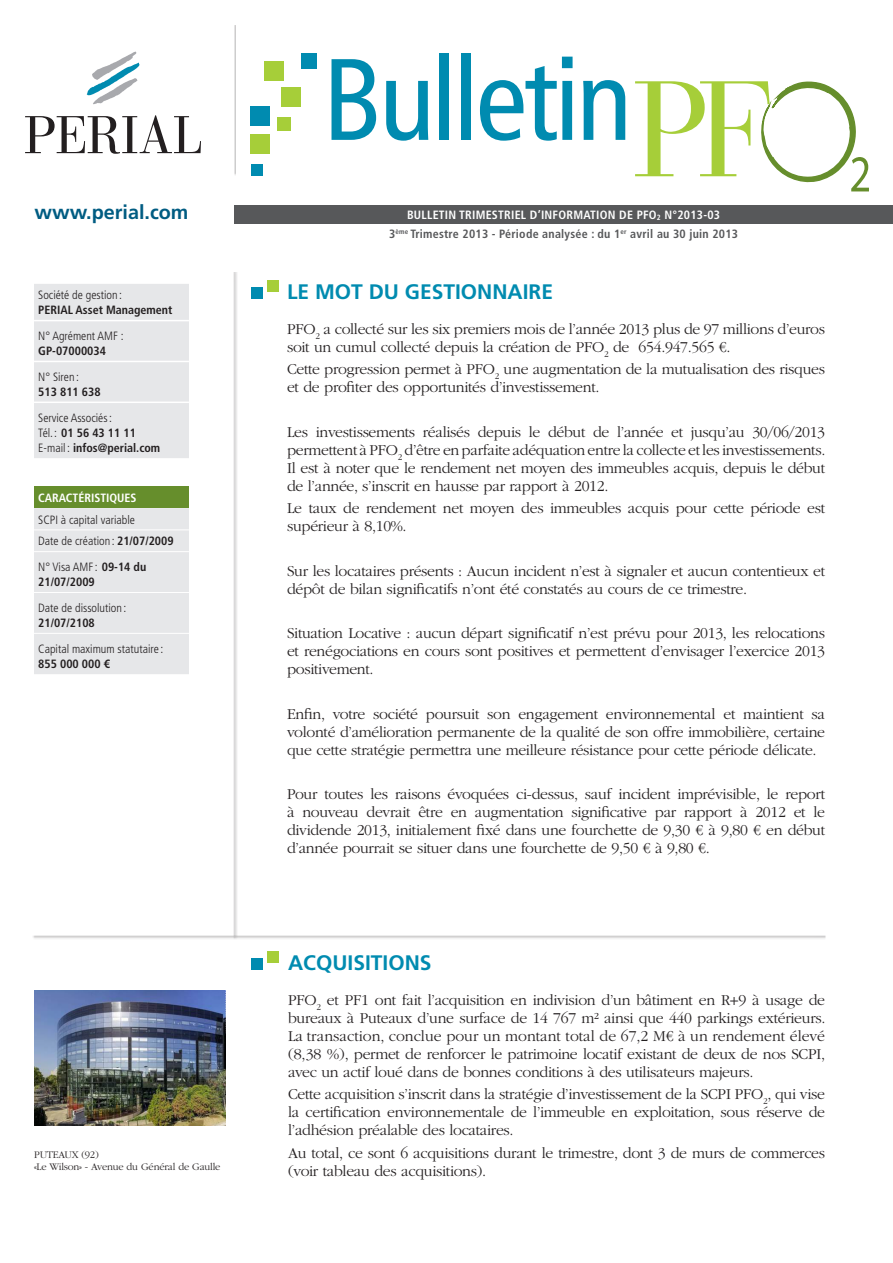
<style>
.page{position:relative;width:893px;height:1263px;background:#fff}
.page>*{position:absolute;margin:0;border:0;box-sizing:border-box;transform-origin:0 0}
.t1{font:condensed 115.65px "Frutiger LT Std";letter-spacing:-.03em;color:#008bb0}
.t2{font:700 21px "Frutiger LT Std";color:#008bb0}
.t3{font:700 19.8px "Frutiger LT Std";color:#005c82}
.t4{font:300 15.75px/18px "ITC Garamond Std";letter-spacing:-.02em;color:#231f20;text-align:justify}
.t5{font:300 condensed 12px/15px "Frutiger LT Std";color:#231f20}
.t6{font:700 condensed 12px/19.5px "Frutiger LT Std";letter-spacing:.02em;color:#57585a;text-align:center}
.t7{font:700 condensed 12px/15px "Frutiger LT Std";color:#231f20}
.t8{font:700 condensed 12px "Frutiger LT Std";color:#fff}
.t9{font:300 10.5px/12px "ITC Garamond Std";letter-spacing:-.02em;color:#231f20}
.s1{font-weight:700}
.s2{font-weight:300}
.s3{color:#fff}
</style>
<div class="page">
<div style="left:34px;top:284px;width:155px;height:174px;background:#e6e7e9"></div>
<hr style="left:34px;top:320px;width:155px;height:1px;background:#fff">
<hr style="left:34px;top:361px;width:155px;height:1px;background:#fff">
<hr style="left:34px;top:402px;width:155px;height:1px;background:#fff">
<div style="left:34px;top:486px;width:155px;height:22px;background:#668e2c"></div>
<div style="left:34px;top:508px;width:155px;height:166px;background:#e6e7e9"></div>
<hr style="left:34px;top:529px;width:155px;height:1px;background:#fff">
<hr style="left:34px;top:551px;width:155px;height:1px;background:#fff">
<hr style="left:34px;top:592px;width:155px;height:1px;background:#fff">
<hr style="left:34px;top:633px;width:155px;height:1px;background:#fff">
<hr style="left:233px;top:273px;width:4px;height:666px;background:#231f20;opacity:.3">
<div style="left:231px;top:25px;width:5px;height:152px;background:#231f20;opacity:.3"></div>
<hr style="left:33px;top:935px;width:793px;height:4px;background:#231f20;opacity:.3">
<div style="left:234px;top:205px;width:658px;height:18px;background:#57585a"></div>
<svg style="left:25px;top:115px;width:176px;height:39px"></svg>
<svg style="left:87px;top:51px;width:52px;height:53px"></svg>
<div style="left:251px;top:164px;width:12px;height:12px;background:#008bb0"></div>
<div style="left:251px;top:134px;width:19px;height:19px;background:#a6ce39"></div>
<div style="left:251px;top:107px;width:19px;height:19px;background:#008bb0"></div>
<div style="left:282px;top:87px;width:19px;height:19px;background:#a6ce39"></div>
<div style="left:277px;top:117px;width:14px;height:14px;background:#a6ce39"></div>
<div style="left:302px;top:54px;width:15px;height:15px;background:#008bb0"></div>
<div style="left:264px;top:61px;width:19px;height:19px;background:#a6ce39"></div>
<img style="left:34px;top:991px;width:191px;height:134px">
<div style="left:267px;top:281px;width:12px;height:11px;background:#a6ce39"></div>
<div style="left:251px;top:287px;width:12px;height:12px;background:#008bb0"></div>
<div style="left:267px;top:951px;width:12px;height:12px;background:#a6ce39"></div>
<div style="left:251px;top:958px;width:12px;height:12px;background:#008bb0"></div>
<svg style="left:635px;top:81px;width:234px;height:111px"></svg>
<p class="t3" style="left:34px;top:201px;width:156px">www.perial.com</p>
<p class="t5" style="left:38px;top:288px;width:85px">Société de gestion :</p>
<p class="t7" style="left:38px;top:303px;width:136px">PERIAL Asset Management</p>
<p class="t5" style="left:38px;top:329px;width:87px">N° Agrément AMF :</p>
<p class="t7" style="left:38px;top:343px;width:69px">GP-07000034</p>
<p class="t5" style="left:38px;top:369px;width:42px">N° Siren :</p>
<p class="t7" style="left:38px;top:384px;width:64px">513 811 638</p>
<p class="t5" style="left:38px;top:410px;width:124px">Service Associés:<br>Tél.: <span class="s1">01 56 43 11 11<br></span>E-mail : <span class="s1">infos@perial.com</span></p>
<p class="t8" style="left:38px;top:490px;width:100px">CARACTÉRISTIQUES</p>
<p class="t5" style="left:38px;top:509px;width:137px;line-height:21.8px">SCPI à capital variable<br>Date de création : <span class="s1">21/07/2009</span></p>
<p class="t7" style="left:38px;top:559px;width:110px"><span class="s2">N° Visa AMF :</span> 09-14 du<br>21/07/2009</p>
<p class="t5" style="left:38px;top:600px;width:90px">Date de dissolution :</p>
<p class="t7" style="left:38px;top:615px;width:58px">21/07/2108</p>
<p class="t5" style="left:38px;top:641px;width:127px">Capital maximum statutaire :</p>
<p class="t7" style="left:38px;top:656px;width:73px">855 000 000 €</p>
<p class="t9" style="left:34px;top:1148px;width:188px">PUTEAUX (92)<br>«Le Wilson» - Avenue du Général de Gaulle</p>
<h1 class="t1" style="left:323px;top:32px;width:311px">Bulletin</h1>
<p class="t6" style="left:389px;top:205px;width:350px"><span class="s3">BULLETIN TRIMESTRIEL D’INFORMATION DE PFO</span><sub>2</sub> <span class="s3">N°2013-03<br></span>3<sup>ème</sup> Trimestre 2013 - Période analysée : du 1<sup>er</sup> avril au 30 juin 2013</p>
<h2 class="t2" style="left:287px;top:279px;width:268px">LE MOT DU GESTIONNAIRE</h2>
<p class="t4" style="left:287px;top:320px;width:539px">PFO<sub>2</sub> a collecté sur les six premiers mois de l’année 2013 plus de 97 millions d’euros soit un cumul collecté depuis la création de PFO<sub>2</sub> de 654.947.565 €.</p>
<p class="t4" style="left:287px;top:360px;width:540px">Cette progression permet à PFO<sub>2</sub> une augmentation de la mutualisation des risques et de profiter des opportunités d’investissement.</p>
<p class="t4" style="left:287px;top:423px;width:540px">Les investissements réalisés depuis le début de l’année et jusqu’au 30/06/2013 permettent à PFO<sub>2</sub> d’être en parfaite adéquation entre la collecte et les investissements.<br>Il est à noter que le rendement net moyen des immeubles acquis, depuis le début de l’année, s’inscrit en hausse par rapport à 2012.</p>
<p class="t4" style="left:287px;top:499px;width:540px">Le taux de rendement net moyen des immeubles acquis pour cette période est supérieur à 8,10%.</p>
<p class="t4" style="left:287px;top:562px;width:540px">Sur les locataires présents : Aucun incident n’est à signaler et aucun contentieux et dépôt de bilan significatifs n’ont été constatés au cours de ce trimestre.</p>
<p class="t4" style="left:287px;top:624px;width:540px">Situation Locative : aucun départ significatif n’est prévu pour 2013, les relocations et renégociations en cours sont positives et permettent d’envisager l’exercice 2013 positivement.</p>
<p class="t4" style="left:287px;top:705px;width:540px">Enfin, votre société poursuit son engagement environnemental et maintient sa volonté d’amélioration permanente de la qualité de son offre immobilière, certaine que cette stratégie permettra une meilleure résistance pour cette période délicate.</p>
<p class="t4" style="left:287px;top:785px;width:540px">Pour toutes les raisons évoquées ci-dessus, sauf incident imprévisible, le report à nouveau devrait être en augmentation significative par rapport à 2012 et le dividende 2013, initialement fixé dans une fourchette de 9,30 € à 9,80 € en début d’année pourrait se situer dans une fourchette de 9,50 € à 9,80 €.</p>
<h2 class="t2" style="left:288px;top:950px;width:145px">ACQUISITIONS</h2>
<p class="t4" style="left:288px;top:991px;width:539px">PFO<sub>2</sub> et PF1 ont fait l’acquisition en indivision d’un bâtiment en R+9 à usage de bureaux à Puteaux d’une surface de 14 767 m² ainsi que 440 parkings extérieurs.<br>La transaction, conclue pour un montant total de 67,2 M€ à un rendement élevé (8,38 %), permet de renforcer le patrimoine locatif existant de deux de nos SCPI, avec un actif loué dans de bonnes conditions à des utilisateurs majeurs.</p>
<p class="t4" style="left:288px;top:1085px;width:539px">Cette acquisition s’inscrit dans la stratégie d’investissement de la SCPI PFO<sub>2</sub>, qui vise la certification environnementale de l’immeuble en exploitation, sous réserve de l’adhésion préalable des locataires.</p>
<p class="t4" style="left:288px;top:1144px;width:538px">Au total, ce sont 6 acquisitions durant le trimestre, dont 3 de murs de commerces (voir tableau des acquisitions).</p>
</div>
